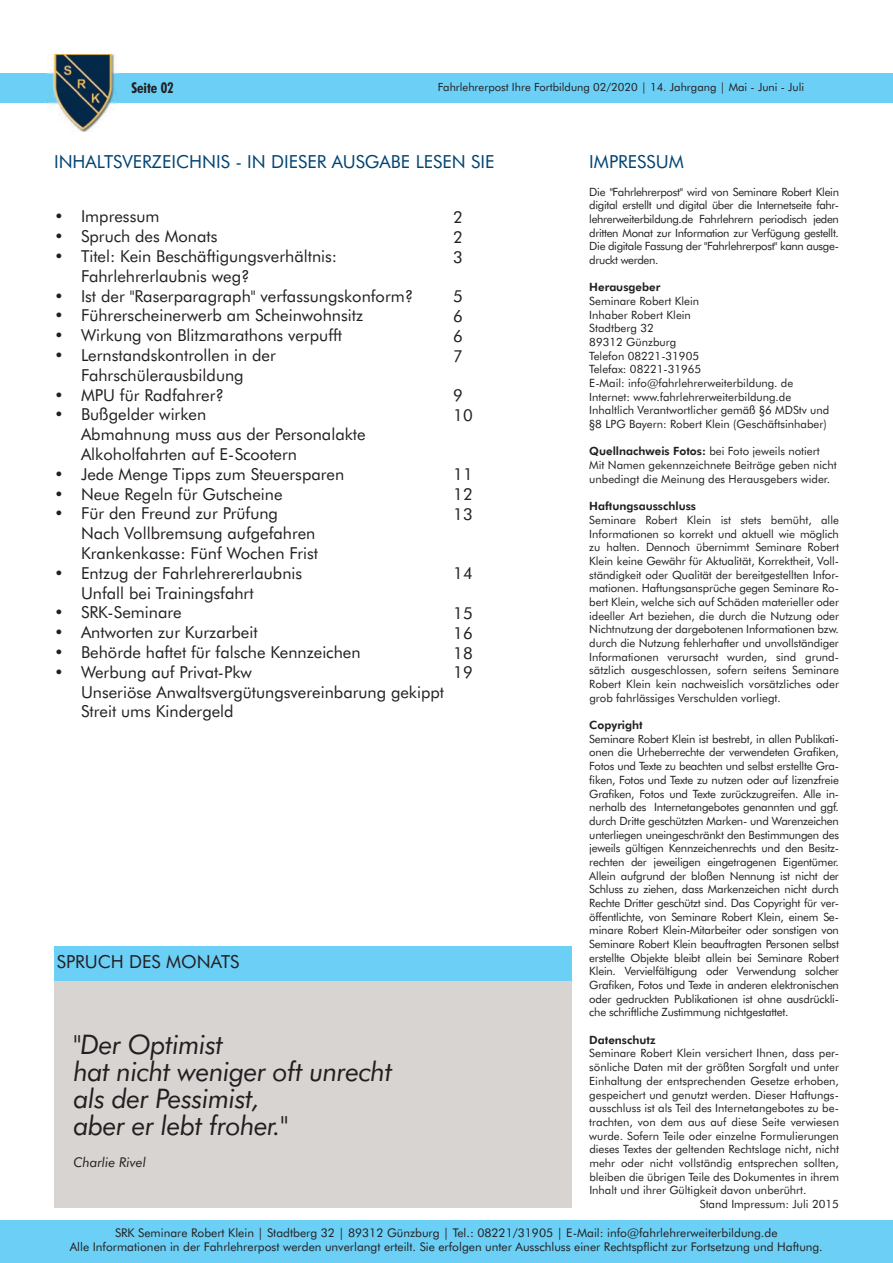
<style>
.page{position:relative;width:893px;height:1263px;background:#fff}
.page>*{position:absolute;margin:0;border:0;box-sizing:border-box;transform-origin:0 0}
.t1{font:italic 27px/27px "Futura BT";letter-spacing:-.02em;color:#231f20}
.t2{font:18px "Futura BT";color:#004473}
.t3{font:18px "Futura BT";color:#231f20}
.t4{font:16.5px/19.8px "Futura BT";color:#231f20}
.t5{font:700 condensed 15px "Futura BT";color:#231f20}
.t6{font:italic 13.5px "Futura BT";color:#231f20}
.t7{font:12px/14.4px "Futura BT";color:#231f20;text-align:center}
.t8{font:11.4px/13.6px "Futura BT";letter-spacing:-.02em;color:#231f20;text-align:justify}
.t9{font:11.4px/13.6px "Futura BT";color:#231f20}
.t10{font:800 11.4px "Futura BT";color:#231f20}
.t11{font:11.25px "Futura BT";color:#231f20}
.s1{font-weight:800}
</style>
<div class="page">
<div style="left:0;top:73px;width:893px;height:30px;background:#6bcff6"></div>
<img style="left:48px;top:54px;width:70px;height:78px">
<div style="left:0;top:1221px;width:893px;height:42px;background:#6bcff6"></div>
<div style="left:54px;top:975px;width:517px;height:233px;background:#d7d4d2"></div>
<div style="left:54px;top:946px;width:517px;height:35px;background:#6bcff6"></div>
<h3 class="t5" style="left:131px;top:78px;width:44px">Seite 02</h3>
<p class="t11" style="left:438px;top:80px;width:368px">Fahrlehrerpost Ihre Fortbildung 02/2020 | 14. Jahrgang | Mai - Juni - Juli</p>
<h2 class="t2" style="left:54px;top:151px;width:442px">INHALTSVERZEICHNIS - IN DIESER AUSGABE LESEN SIE</h2>
<h3 class="t4" style="left:54px;top:206px;width:107px">• Impressum</h3>
<h3 class="t4" style="left:54px;top:226px;width:165px">• Spruch des Monats</h3>
<h3 class="t4" style="left:81px;top:246px;width:258px;text-indent:-27px">• Titel: Kein Beschäftigungsverhältnis:<br>Fahrlehrerlaubnis weg?</h3>
<h3 class="t4" style="left:54px;top:286px;width:361px">• Ist der "Raserparagraph" verfassungskonform?</h3>
<h3 class="t4" style="left:54px;top:305px;width:311px">• Führerscheinerwerb am Scheinwohnsitz</h3>
<h3 class="t4" style="left:54px;top:325px;width:290px">• Wirkung von Blitzmarathons verpufft</h3>
<h3 class="t4" style="left:54px;top:345px;width:223px;text-align:center">• Lernstandskontrollen in der<br>Fahrschülerausbildung</h3>
<h3 class="t4" style="left:54px;top:385px;width:172px">• MPU für Radfahrer?</h3>
<h3 class="t4" style="left:81px;top:404px;width:286px;text-indent:-27px">• Bußgelder wirken<br>Abmahnung muss aus der Personalakte<br>Alkoholfahrten auf E-Scootern</h3>
<h3 class="t4" style="left:54px;top:464px;width:292px">• Jede Menge Tipps zum Steuersparen</h3>
<h3 class="t4" style="left:54px;top:484px;width:230px">• Neue Regeln für Gutscheine</h3>
<h3 class="t4" style="left:81px;top:503px;width:239px;text-indent:-27px">• Für den Freund zur Prüfung<br>Nach Vollbremsung aufgefahren<br>Krankenkasse: Fünf Wochen Frist</h3>
<h3 class="t4" style="left:81px;top:563px;width:223px;text-indent:-27px">• Entzug der Fahrlehrererlaubnis<br>Unfall bei Trainingsfahrt</h3>
<h3 class="t4" style="left:54px;top:602px;width:129px">• SRK-Seminare</h3>
<h3 class="t4" style="left:54px;top:622px;width:205px">• Antworten zur Kurzarbeit</h3>
<h3 class="t4" style="left:54px;top:642px;width:308px">• Behörde haftet für falsche Kennzeichen</h3>
<h3 class="t4" style="left:81px;top:662px;width:365px;text-indent:-27px">• Werbung auf Privat-Pkw<br>Unseriöse Anwaltsvergütungsvereinbarung gekippt<br>Streit ums Kindergeld</h3>
<h3 class="t4" style="left:453px;top:207px;width:11px;text-align:justify">2<br>2<br>3</h3>
<h3 class="t4" style="left:453px;top:286px;width:11px;text-align:justify">5<br>6<br>6<br>7</h3>
<h3 class="t4" style="left:453px;top:385px;width:21px">9<br>10</h3>
<h3 class="t4" style="left:453px;top:464px;width:21px;text-align:justify">11<br>12<br>13</h3>
<h3 class="t4" style="left:453px;top:563px;width:21px">14</h3>
<h3 class="t4" style="left:453px;top:603px;width:21px;text-align:justify">15<br>16<br>18<br>19</h3>
<h2 class="t3" style="left:57px;top:951px;width:184px">SPRUCH DES MONATS</h2>
<h1 class="t1" style="left:73px;top:1031px;width:321px">"Der Optimist<br>hat nicht weniger oft unrecht als der Pessimist,<br>aber er lebt froher."</h1>
<p class="t6" style="left:73px;top:1154px;width:74px">Charlie Rivel</p>
<h2 class="t2" style="left:589px;top:151px;width:96px">IMPRESSUM</h2>
<p class="t8" style="left:589px;top:185px;width:251px">Die "Fahrlehrerpost" wird von Seminare Robert Klein digital erstellt und digital über die Internetseite fahr&shy;lehrerweiterbildung.de Fahrlehrern periodisch jeden dritten Monat zur Information zur Verfügung gestellt.<br>Die digitale Fassung der "Fahrlehrerpost" kann ausge&shy;druckt werden.</p>
<p class="t10" style="left:589px;top:280px;width:72px">Herausgeber</p>
<p class="t9" style="left:589px;top:294px;width:242px">Seminare Robert Klein<br>Inhaber Robert Klein<br>Stadtberg 32<br>89312 Günzburg<br>Telefon 08221-31905<br>Telefax: 08221-31965<br>E-Mail: info@fahrlehrerweiterbildung. de<br>Internet: www.fahrlehrerweiterbildung.de<br>Inhaltlich Verantwortlicher gemäß §6 MDStv und §8 LPG Bayern: Robert Klein (Geschäftsinhaber)</p>
<p class="t9" style="left:589px;top:444px;width:249px"><span class="s1">Quellnachweis Fotos:</span> bei Foto jeweils notiert<br>Mit Namen gekennzeichnete Beiträge geben nicht unbedingt die Meinung des Herausgebers wider.</p>
<p class="t10" style="left:589px;top:499px;width:108px">Haftungsausschluss</p>
<p class="t8" style="left:589px;top:513px;width:251px">Seminare Robert Klein ist stets bemüht, alle Informationen so korrekt und aktuell wie möglich zu halten. Dennoch übernimmt Seminare Robert Klein keine Gewähr für Aktualität, Korrektheit, Voll&shy;ständigkeit oder Qualität der bereitgestellten Infor&shy;mationen. Haftungsansprüche gegen Seminare Ro&shy;bert Klein, welche sich auf Schäden materieller oder ideeller Art beziehen, die durch die Nutzung oder Nichtnutzung der dargebotenen Informationen bzw. durch die Nutzung fehlerhafter und unvollständiger Informationen verursacht wurden, sind grund&shy;sätzlich ausgeschlossen, sofern seitens Seminare Robert Klein kein nachweislich vorsätzliches oder grob fahrlässiges Verschulden vorliegt.</p>
<p class="t10" style="left:589px;top:718px;width:55px">Copyright</p>
<p class="t8" style="left:589px;top:732px;width:251px;text-align:left">Seminare Robert Klein ist bestrebt, in allen Publikati&shy;onen die Urheberrechte der verwendeten Grafiken, Fotos und Texte zu beachten und selbst erstellte Gra&shy;fiken, Fotos und Texte zu nutzen oder auf lizenzfreie Grafiken, Fotos und Texte zurückzugreifen. Alle in&shy;nerhalb des Internetangebotes genannten und ggf. durch Dritte geschützten Marken- und Warenzeichen unterliegen uneingeschränkt den Bestimmungen des jeweils gültigen Kennzeichenrechts und den Besitz&shy;rechten der jeweiligen eingetragenen Eigentümer.<br>Allein aufgrund der bloßen Nennung ist nicht der Schluss zu ziehen, dass Markenzeichen nicht durch Rechte Dritter geschützt sind. Das Copyright für ver&shy;öffentlichte, von Seminare Robert Klein, einem Se&shy;minare Robert Klein-Mitarbeiter oder sonstigen von Seminare Robert Klein beauftragten Personen selbst erstellte Objekte bleibt allein bei Seminare Robert Klein. Vervielfältigung oder Verwendung solcher Grafiken, Fotos und Texte in anderen elektronischen oder gedruckten Publikationen ist ohne ausdrückli&shy;che schriftliche Zustimmung nichtgestattet.</p>
<p class="t10" style="left:589px;top:1033px;width:68px">Datenschutz</p>
<p class="t9" style="left:589px;top:1046px;width:251px">Seminare Robert Klein versichert Ihnen, dass per-</p>
<p class="t9" style="left:589px;top:1060px;width:251px">sönliche Daten mit der größten Sorgfalt und unter</p>
<p class="t9" style="left:589px;top:1074px;width:251px">Einhaltung der entsprechenden Gesetze erhoben,</p>
<p class="t9" style="left:589px;top:1087px;width:250px">gespeichert und genutzt werden. Dieser Haftungs-</p>
<p class="t9" style="left:589px;top:1101px;width:250px">ausschluss ist als Teil des Internetangebotes zu be-</p>
<p class="t9" style="left:589px;top:1115px;width:251px">trachten, von dem aus auf diese Seite verwiesen</p>
<p class="t9" style="left:589px;top:1128px;width:251px">wurde. Sofern Teile oder einzelne Formulierungen</p>
<p class="t9" style="left:589px;top:1142px;width:251px">dieses Textes der geltenden Rechtslage nicht, nicht</p>
<p class="t9" style="left:589px;top:1156px;width:251px">mehr oder nicht vollständig entsprechen sollten,</p>
<p class="t9" style="left:589px;top:1169px;width:251px">bleiben die übrigen Teile des Dokumentes in ihrem</p>
<p class="t9" style="left:589px;top:1183px;width:219px">Inhalt und ihrer Gültigkeit davon unberührt.</p>
<p class="t9" style="left:700px;top:1197px;width:141px">Stand Impressum: Juli 2015</p>
<p class="t7" style="left:70px;top:1225px;width:754px">SRK Seminare Robert Klein | Stadtberg 32 | 89312 Günzburg | Tel.: 08221/31905 | E-Mail: info@fahrlehrerweiterbildung.de<br>Alle Informationen in der Fahrlehrerpost werden unverlangt erteilt. Sie erfolgen unter Ausschluss einer Rechtspflicht zur Fortsetzung und Haftung.</p>
</div>
